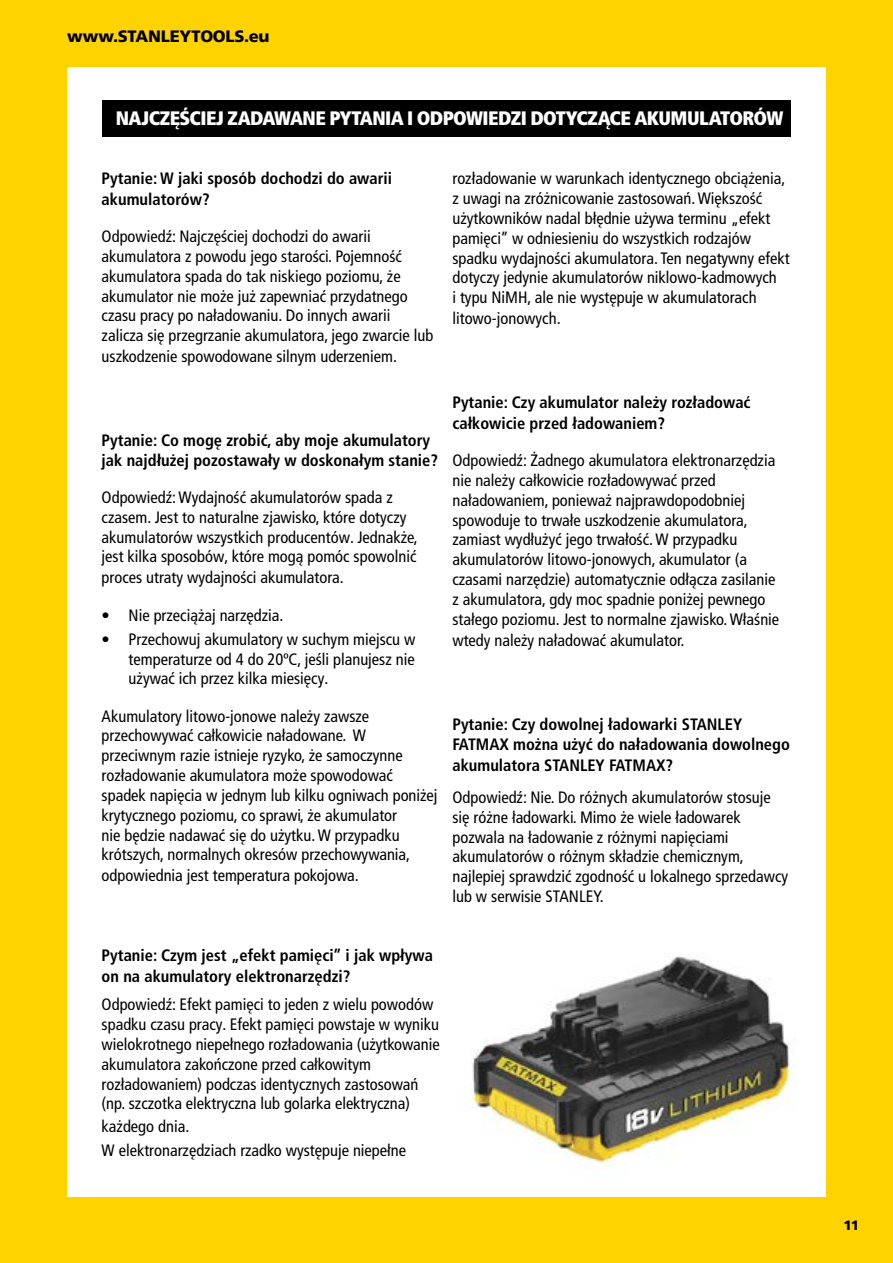
<style>
.page{position:relative;width:893px;height:1263px;background:#ffd300}
.page>*{position:absolute;margin:0;border:0;box-sizing:border-box;transform-origin:0 0}
.t1{font:900 condensed 19.5px "Frutiger LT Pro";letter-spacing:-.03em;color:#fff}
.t2{font:condensed 16.5px/20px "Frutiger LT Pro";color:#000}
.t3{font:700 condensed 16.5px/21px "Frutiger LT Pro";color:#000}
.t4{font:900 16.5px "Frutiger LT Pro";letter-spacing:-.015em;color:#000}
.t5{font:900 13.5px "Frutiger LT Pro";color:#000}
</style>
<div class="page">
<div style="left:67px;top:67px;width:758px;height:1129px;background:#fff"></div>
<img style="left:472px;top:956px;width:323px;height:213px">
<div style="left:102px;top:100px;width:688px;height:36px;background:#000"></div>
<p class="t4" style="left:67px;top:27px;width:204px">www.STANLEYTOOLS.eu</p>
<p class="t1" style="left:116px;top:107px;width:669px">NAJCZĘŚCIEJ ZADAWANE PYTANIA I ODPOWIEDZI DOTYCZĄCE AKUMULATORÓW</p>
<p class="t3" style="left:102px;top:168px;width:292px">Pytanie: W jaki sposób dochodzi do awarii akumulatorów?</p>
<p class="t2" style="left:102px;top:227px;width:333px">Odpowiedź: Najczęściej dochodzi do awarii akumulatora z powodu jego starości. Pojemność akumulatora spada do tak niskiego poziomu, że akumulator nie może już zapewniać przydatnego czasu pracy po naładowaniu. Do innych awarii zalicza się przegrzanie akumulatora, jego zwarcie lub uszkodzenie spowodowane silnym uderzeniem.</p>
<p class="t3" style="left:102px;top:431px;width:338px;line-height:19.8px">Pytanie: Co mogę zrobić, aby moje akumulatory jak najdłużej pozostawały w doskonałym stanie?</p>
<p class="t2" style="left:102px;top:487px;width:318px">Odpowiedź: Wydajność akumulatorów spada z czasem. Jest to naturalne zjawisko, które dotyczy akumulatorów wszystkich producentów. Jednakże, jest kilka sposobów, które mogą pomóc spowolnić proces utraty wydajności akumulatora.</p>
<p class="t2" style="left:102px;top:605px;width:183px">• Nie przeciążaj narzędzia.</p>
<p class="t2" style="left:129px;top:629px;width:288px;text-align:justify;text-indent:-27px">• Przechowuj akumulatory w suchym miejscu w temperaturze od 4 do 20ºC, jeśli planujesz nie używać ich przez kilka miesięcy.</p>
<p class="t2" style="left:102px;top:706px;width:337px">Akumulatory litowo-jonowe należy zawsze przechowywać całkowicie naładowane. W przeciwnym razie istnieje ryzyko, że samoczynne rozładowanie akumulatora może spowodować spadek napięcia w jednym lub kilku ogniwach poniżej krytycznego poziomu, co sprawi, że akumulator<br>nie będzie nadawać się do użytku. W przypadku krótszych, normalnych okresów przechowywania, odpowiednia jest temperatura pokojowa.</p>
<p class="t2" style="left:452px;top:169px;width:339px">rozładowanie w warunkach identycznego obciążenia, z uwagi na zróżnicowanie zastosowań. Większość użytkowników nadal błędnie używa terminu „efekt pamięci” w odniesieniu do wszystkich rodzajów spadku wydajności akumulatora. Ten negatywny efekt dotyczy jedynie akumulatorów niklowo-kadmowych<br>i typu NiMH, ale nie występuje w akumulatorach litowo-jonowych.</p>
<p class="t3" style="left:452px;top:392px;width:300px">Pytanie: Czy akumulator należy rozładować całkowicie przed ładowaniem?</p>
<p class="t2" style="left:452px;top:451px;width:328px">Odpowiedź: Żadnego akumulatora elektronarzędzia nie należy całkowicie rozładowywać przed naładowaniem, ponieważ najprawdopodobniej spowoduje to trwałe uszkodzenie akumulatora, zamiast wydłużyć jego trwałość. W przypadku akumulatorów litowo-jonowych, akumulator (a czasami narzędzie) automatycznie odłącza zasilanie z akumulatora, gdy moc spadnie poniżej pewnego stałego poziomu. Jest to normalne zjawisko. Właśnie wtedy należy naładować akumulator.</p>
<p class="t3" style="left:452px;top:714px;width:339px;line-height:20.4px">Pytanie: Czy dowolnej ładowarki STANLEY<br>FATMAX można użyć do naładowania dowolnego akumulatora STANLEY FATMAX?</p>
<p class="t2" style="left:452px;top:787px;width:337px">Odpowiedź: Nie. Do różnych akumulatorów stosuje się różne ładowarki. Mimo że wiele ładowarek pozwala na ładowanie z różnymi napięciami akumulatorów o różnym składzie chemicznym, najlepiej sprawdzić zgodność u lokalnego sprzedawcy lub w serwisie STANLEY.</p>
<p class="t3" style="left:102px;top:945px;width:333px">Pytanie: Czym jest „efekt pamięci” i jak wpływa on na akumulatory elektronarzędzi?</p>
<p class="t2" style="left:102px;top:995px;width:340px">Odpowiedź: Efekt pamięci to jeden z wielu powodów spadku czasu pracy. Efekt pamięci powstaje w wyniku wielokrotnego niepełnego rozładowania (użytkowanie akumulatora zakończone przed całkowitym rozładowaniem) podczas identycznych zastosowań (np. szczotka elektryczna lub golarka elektryczna)</p>
<p class="t2" style="left:102px;top:1114px;width:306px;line-height:24px">każdego dnia.<br>W elektronarzędziach rzadko występuje niepełne</p>
<p class="t5" style="left:843px;top:1217px;width:17px">11</p>
</div>
